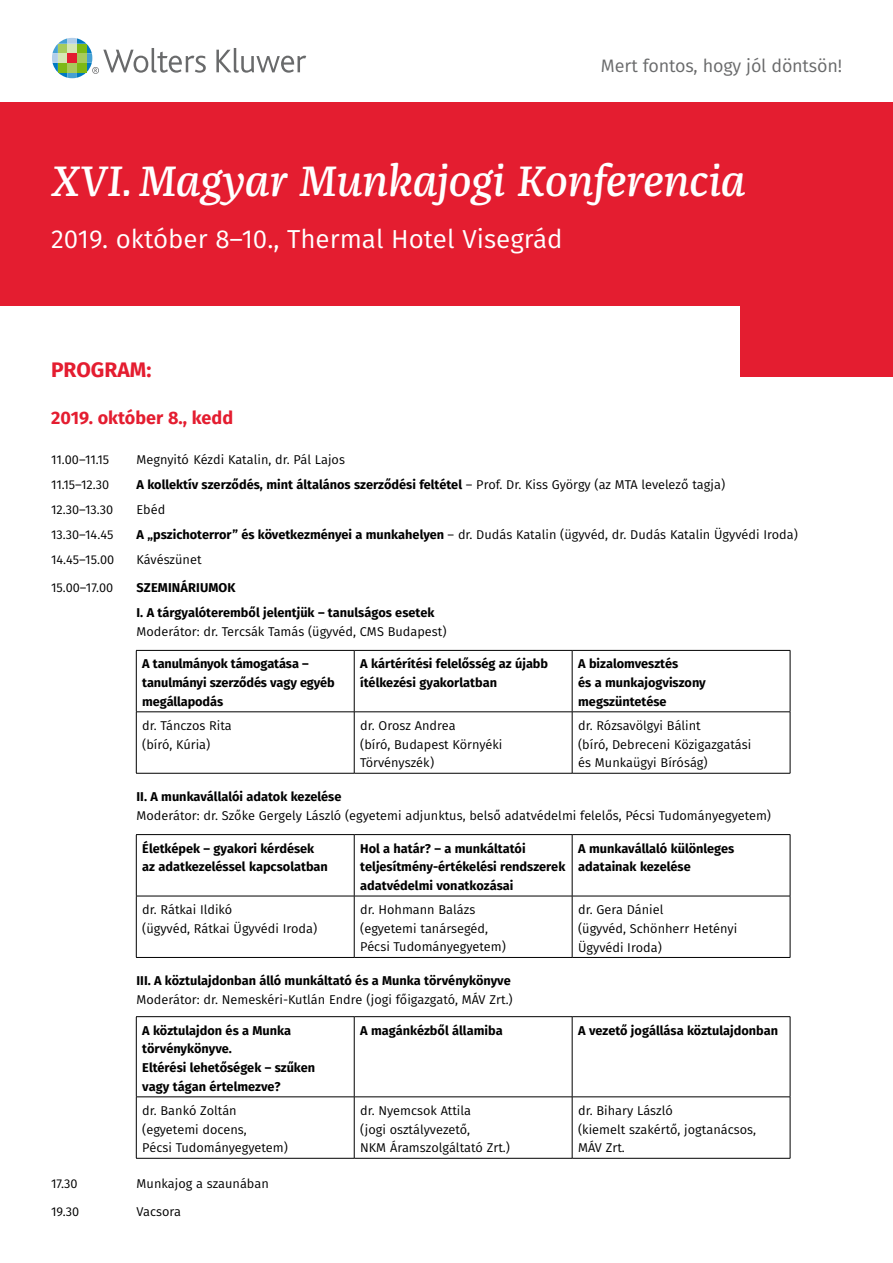
<style>
.page{position:relative;width:893px;height:1263px;background:#fff}
.page>*{position:absolute;margin:0;border:0;box-sizing:border-box;transform-origin:0 0}
.t1{font:italic 500 44.25px "Franziska Pro";letter-spacing:-.005em;color:#fff}
.t2{font:25.95px "Fira Sans";color:#fff}
.t3{font:700 21px "Fira Sans";color:#e41d30}
.t4{font:18px "Fira Sans";letter-spacing:-.01em;color:#696a6b}
.t5{font:700 18px "Fira Sans";color:#e41d30}
.t6{font:12.75px/18.8px "Fira Sans";color:#000}
.t7{font:700 12.75px/18.8px "Fira Sans";color:#000}
.s1{font-weight:400}
.s2{font-weight:700}
</style>
<div class="page">
<svg style="left:216px;top:48px;width:90px;height:25px"></svg>
<svg style="left:52px;top:38px;width:154px;height:40px"></svg>
<div style="left:0;top:102px;width:893px;height:274px;background:#e41d30"></div>
<div style="left:0;top:306px;width:740px;height:454px;background:#fff"></div>
<svg style="left:353px;top:651px;width:437px;height:60px"></svg>
<hr style="left:136px;top:650px;width:218px;height:1px;background:#000">
<hr style="left:136px;top:651px;width:1px;height:61px;background:#000">
<hr style="left:354px;top:650px;width:218px;height:1px;background:#000">
<hr style="left:354px;top:651px;width:1px;height:61px;background:#000">
<hr style="left:572px;top:650px;width:218px;height:1px;background:#000">
<hr style="left:572px;top:651px;width:1px;height:61px;background:#000">
<hr style="left:790px;top:651px;width:1px;height:61px;background:#000">
<hr style="left:136px;top:711px;width:218px;height:1px;background:#000">
<hr style="left:136px;top:712px;width:1px;height:61px;background:#000">
<hr style="left:354px;top:711px;width:218px;height:1px;background:#000">
<hr style="left:354px;top:712px;width:1px;height:61px;background:#000">
<hr style="left:572px;top:711px;width:218px;height:1px;background:#000">
<hr style="left:572px;top:712px;width:1px;height:61px;background:#000">
<hr style="left:790px;top:712px;width:1px;height:61px;background:#000">
<hr style="left:136px;top:773px;width:218px;height:1px;background:#000">
<hr style="left:354px;top:773px;width:218px;height:1px;background:#000">
<hr style="left:572px;top:773px;width:218px;height:1px;background:#000">
<svg style="left:137px;top:835px;width:653px;height:61px"></svg>
<hr style="left:136px;top:834px;width:218px;height:1px;background:#000">
<hr style="left:136px;top:835px;width:1px;height:61px;background:#000">
<hr style="left:354px;top:834px;width:218px;height:1px;background:#000">
<hr style="left:354px;top:835px;width:1px;height:61px;background:#000">
<hr style="left:572px;top:834px;width:218px;height:1px;background:#000">
<hr style="left:572px;top:835px;width:1px;height:61px;background:#000">
<hr style="left:790px;top:835px;width:1px;height:61px;background:#000">
<hr style="left:136px;top:896px;width:218px;height:1px;background:#000">
<hr style="left:136px;top:896px;width:1px;height:61px;background:#000">
<hr style="left:354px;top:896px;width:218px;height:1px;background:#000">
<hr style="left:354px;top:896px;width:1px;height:61px;background:#000">
<hr style="left:572px;top:896px;width:218px;height:1px;background:#000">
<hr style="left:572px;top:896px;width:1px;height:61px;background:#000">
<hr style="left:790px;top:896px;width:1px;height:61px;background:#000">
<hr style="left:136px;top:957px;width:218px;height:1px;background:#000">
<hr style="left:354px;top:957px;width:218px;height:1px;background:#000">
<hr style="left:572px;top:957px;width:218px;height:1px;background:#000">
<svg style="left:137px;top:1017px;width:653px;height:79px"></svg>
<hr style="left:136px;top:1016px;width:218px;height:1px;background:#000">
<hr style="left:136px;top:1017px;width:1px;height:79px;background:#000">
<hr style="left:354px;top:1016px;width:218px;height:1px;background:#000">
<hr style="left:354px;top:1017px;width:1px;height:79px;background:#000">
<hr style="left:572px;top:1016px;width:218px;height:1px;background:#000">
<hr style="left:572px;top:1017px;width:1px;height:79px;background:#000">
<hr style="left:790px;top:1017px;width:1px;height:79px;background:#000">
<hr style="left:136px;top:1096px;width:218px;height:1px;background:#000">
<hr style="left:136px;top:1097px;width:1px;height:61px;background:#000">
<hr style="left:354px;top:1096px;width:218px;height:1px;background:#000">
<hr style="left:354px;top:1097px;width:1px;height:61px;background:#000">
<hr style="left:572px;top:1096px;width:218px;height:1px;background:#000">
<hr style="left:572px;top:1097px;width:1px;height:61px;background:#000">
<hr style="left:790px;top:1097px;width:1px;height:61px;background:#000">
<hr style="left:136px;top:1158px;width:218px;height:1px;background:#000">
<hr style="left:354px;top:1158px;width:218px;height:1px;background:#000">
<hr style="left:572px;top:1158px;width:218px;height:1px;background:#000">
<h3 class="t4" style="left:601px;top:53px;width:243px">Mert fontos, hogy jól döntsön!</h3>
<h1 class="t1" style="left:51px;top:154px;width:696px">XVI.Magyar Munkajogi Konferencia</h1>
<h2 class="t2" style="left:51px;top:219px;width:513px">2019. október 8–10., Thermal Hotel Visegrád</h2>
<h3 class="t3" style="left:51px;top:352px;width:102px">PROGRAM:</h3>
<h3 class="t5" style="left:51px;top:402px;width:184px">2019. október 8., kedd</h3>
<p class="t6" style="left:51px;top:450px;width:60px">11.00–11.15</p>
<p class="t6" style="left:137px;top:450px;width:210px">Megnyitó Kézdi Katalin, dr. Pál Lajos</p>
<p class="t6" style="left:51px;top:475px;width:60px">11.15–12.30</p>
<p class="t7" style="left:137px;top:474px;width:590px">A kollektív szerződés, mint általános szerződési feltétel <span class="s1">– Prof. Dr. Kiss György (az MTA levelező tagja)</span></p>
<p class="t6" style="left:51px;top:500px;width:64px">12.30–13.30</p>
<p class="t6" style="left:137px;top:500px;width:30px">Ebéd</p>
<p class="t6" style="left:51px;top:525px;width:64px">13.30–14.45</p>
<p class="t6" style="left:137px;top:525px;width:663px"><span class="s2">A „pszichoterror” és következményei a munkahelyen</span> – dr. Dudás Katalin (ügyvéd, dr. Dudás Katalin Ügyvédi Iroda)</p>
<p class="t6" style="left:51px;top:550px;width:65px">14.45–15.00</p>
<p class="t6" style="left:137px;top:550px;width:67px">Kávészünet</p>
<p class="t6" style="left:51px;top:578px;width:64px">15.00–17.00</p>
<p class="t7" style="left:137px;top:574px;width:299px;line-height:25.2px">SZEMINÁRIUMOK<br>I. A tárgyalóteremből jelentjük – tanulságos esetek</p>
<p class="t6" style="left:137px;top:621px;width:311px">Moderátor: dr. Tercsák Tamás (ügyvéd, CMS Budapest)</p>
<p class="t7" style="left:142px;top:654px;width:194px">A tanulmányok támogatása – tanulmányi szerződés vagy egyéb megállapodás</p>
<p class="t7" style="left:360px;top:654px;width:189px">A kártérítési felelősség az újabb ítélkezési gyakorlatban</p>
<p class="t7" style="left:578px;top:654px;width:129px">A bizalomvesztés<br>és a munkajogviszony megszüntetése</p>
<p class="t6" style="left:142px;top:716px;width:91px">dr. Tánczos Rita (bíró, Kúria)</p>
<p class="t6" style="left:360px;top:716px;width:144px">dr. Orosz Andrea<br>(bíró, Budapest Környéki<br>Törvényszék)</p>
<p class="t6" style="left:578px;top:716px;width:175px">dr. Rózsavölgyi Bálint<br>(bíró, Debreceni Közigazgatási és Munkaügyi Bíróság)</p>
<p class="t7" style="left:137px;top:786px;width:206px">II. A munkavállalói adatok kezelése</p>
<p class="t6" style="left:137px;top:806px;width:636px">Moderátor: dr. Szőke Gergely László (egyetemi adjunktus, belső adatvédelmi felelős, Pécsi Tudományegyetem)</p>
<p class="t7" style="left:142px;top:838px;width:187px">Életképek – gyakori kérdések az adatkezeléssel kapcsolatban</p>
<p class="t7" style="left:360px;top:838px;width:207px">Hol a határ? – a munkáltatói teljesítmény-értékelési rendszerek adatvédelmi vonatkozásai</p>
<p class="t7" style="left:578px;top:838px;width:158px">A munkavállaló különleges adatainak kezelése</p>
<p class="t6" style="left:142px;top:900px;width:176px">dr. Rátkai Ildikó<br>(ügyvéd, Rátkai Ügyvédi Iroda)</p>
<p class="t6" style="left:360px;top:900px;width:147px">dr. Hohmann Balázs (egyetemi tanársegéd,<br>Pécsi Tudományegyetem)</p>
<p class="t6" style="left:578px;top:900px;width:161px">dr. Gera Dániel<br>(ügyvéd, Schönherr Hetényi<br>Ügyvédi Iroda)</p>
<p class="t7" style="left:137px;top:971px;width:376px">III. A köztulajdonban álló munkáltató és a Munka törvénykönyve</p>
<p class="t6" style="left:137px;top:990px;width:378px">Moderátor: dr. Nemeskéri-Kutlán Endre (jogi főigazgató, MÁV Zrt.)</p>
<p class="t7" style="left:142px;top:1020px;width:174px">A köztulajdon és a Munka törvénykönyve.<br>Eltérési lehetőségek – szűken vagy tágan értelmezve?</p>
<p class="t7" style="left:360px;top:1020px;width:144px">A magánkézből államiba</p>
<p class="t7" style="left:578px;top:1020px;width:201px">A vezető jogállása köztulajdonban</p>
<p class="t6" style="left:142px;top:1101px;width:147px">dr. Bankó Zoltán (egyetemi docens,<br>Pécsi Tudományegyetem)</p>
<p class="t6" style="left:360px;top:1101px;width:151px">dr. Nyemcsok Attila<br>(jogi osztályvezető,<br>NKM Áramszolgáltató Zrt.)</p>
<p class="t6" style="left:578px;top:1101px;width:179px">dr. Bihary László<br>(kiemelt szakértő, jogtanácsos,<br>MÁV Zrt.</p>
<p class="t6" style="left:51px;top:1174px;width:28px">17.30</p>
<p class="t6" style="left:137px;top:1174px;width:134px">Munkajog a szaunában</p>
<p class="t6" style="left:51px;top:1201px;width:30px">19.30</p>
<p class="t6" style="left:137px;top:1201px;width:46px">Vacsora</p>
</div>
